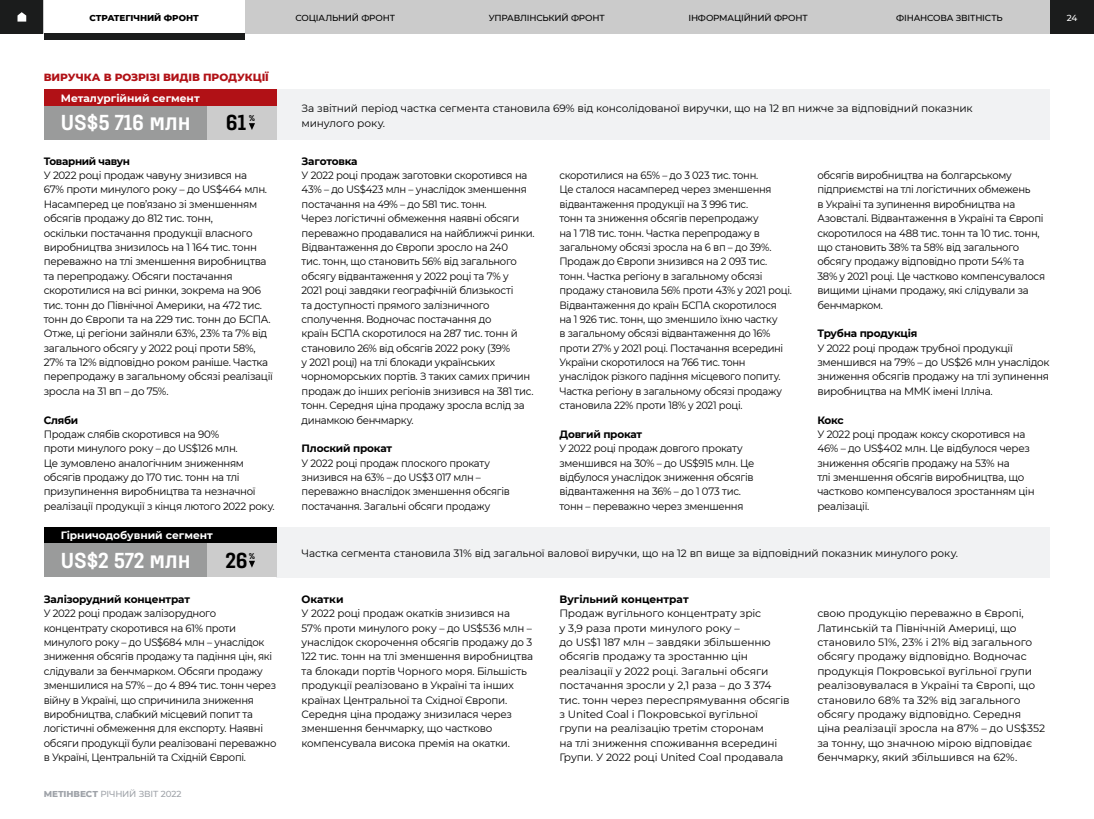
<style>
.page{position:relative;width:1094px;height:819px;background:#fff}
.page>*{position:absolute;margin:0;border:0;box-sizing:border-box;transform-origin:0 0}
.t1{font:700 22.5px "Azovsteel";color:#fff}
.t2{font:700 22.5px "Azovsteel";color:#000}
.t3{font:10.62px/14.4px "Montserrat";letter-spacing:-.025em;color:#000}
.t4{font:10.62px/14.4px "Montserrat";letter-spacing:-.025em;color:#000;scale:.95 1}
.t5{font:10.62px/14.4px "Montserrat";letter-spacing:-.025em;color:#000;scale:.94 1}
.t6{font:10.62px/14.4px "Montserrat";letter-spacing:-.025em;color:#000;scale:.96 1}
.t7{font:700 10.62px "Montserrat";letter-spacing:-.02em;color:#000}
.t8{font:700 10.62px "Montserrat";color:#fff}
.t9{font:800 10.62px "Montserrat";letter-spacing:-.005em;color:#b11116}
.t10{font:500 8.75px "Montserrat";letter-spacing:-.025em;color:#000}
.t11{font:500 8.75px "Montserrat";letter-spacing:-.025em;color:#9fa3a9}
.t12{font:800 8.75px "Montserrat";letter-spacing:-.01em;color:#000}
.t13{font:500 8.75px "Montserrat";color:#fff}
.t14{font:700 8.75px "Azovsteel";color:#000}
.s1{font-weight:800}
</style>
<div class="page">
<div style="left:1050px;top:0;width:44px;height:34px;background:#1b1c1c"></div>
<div style="left:0;top:0;width:44px;height:34px;background:#1b1c1c"></div>
<div style="left:44px;top:0;width:1006px;height:34px;background:#cbcbcb"></div>
<div style="left:44px;top:0;width:200px;height:34px;background:#fff"></div>
<div style="left:44px;top:34px;width:200px;height:6px;background:#1b1c1c"></div>
<svg style="left:18px;top:12px;width:8px;height:10px"></svg>
<div style="left:276px;top:89px;width:774px;height:51px;background:#f1f2f3"></div>
<div style="left:276px;top:527px;width:774px;height:50px;background:#f1f2f3"></div>
<div style="left:44px;top:89px;width:233px;height:17px;background:#b11116"></div>
<div style="left:44px;top:106px;width:233px;height:34px;background:#9a9b9b"></div>
<div style="left:207px;top:106px;width:70px;height:34px;background:#ccc"></div>
<div style="left:44px;top:527px;width:233px;height:17px;background:#000"></div>
<div style="left:44px;top:543px;width:233px;height:34px;background:#9a9b9b"></div>
<div style="left:207px;top:543px;width:70px;height:34px;background:#ccc"></div>
<svg style="left:249px;top:123px;width:6px;height:7px"></svg>
<svg style="left:249px;top:561px;width:6px;height:7px"></svg>
<p class="t12" style="left:89px;top:11px;width:111px">СТРАТЕГІЧНИЙ ФРОНТ</p>
<p class="t10" style="left:295px;top:12px;width:101px">СОЦІАЛЬНИЙ ФРОНТ</p>
<p class="t10" style="left:489px;top:12px;width:118px">УПРАВЛІНСЬКИЙ ФРОНТ</p>
<p class="t10" style="left:688px;top:12px;width:121px">ІНФОРМАЦІЙНИЙ ФРОНТ</p>
<p class="t10" style="left:896px;top:12px;width:108px">ФІНАНСОВА ЗВІТНІСТЬ</p>
<p class="t13" style="left:1067px;top:12px;width:12px">24</p>
<p class="t9" style="left:44px;top:69px;width:227px">ВИРУЧКА В РОЗРІЗІ ВИДІВ ПРОДУКЦІЇ</p>
<p class="t8" style="left:61px;top:90px;width:140px">Металургійний сегмент</p>
<h1 class="t1" style="left:61px;top:109px;width:131px">US$5 716 млн</h1>
<h1 class="t2" style="left:226px;top:109px;width:22px">61</h1>
<p class="t14" style="left:249px;top:113px;width:8px">%</p>
<p class="t7" style="left:44px;top:153px;width:88px">Товарний чавун</p>
<p class="t3" style="left:44px;top:168px;width:231px">У 2022 році продаж чавуну знизився на<br>67% проти минулого року – до US$464 млн.<br>Насамперед це пов’язано зі зменшенням обсягів продажу до 812 тис. тонн,<br>оскільки постачання продукції власного виробництва знизилось на 1 164 тис. тонн переважно на тлі зменшення виробництва та перепродажу. Обсяги постачання скоротилися на всі ринки, зокрема на 906 тис. тонн до Північної Америки, на 472 тис. тонн до Європи та на 229 тис. тонн до БСПА.<br>Отже, ці регіони зайняли 63%, 23% та 7% від загального обсягу у 2022 році проти 58%, 27% та 12% відповідно роком раніше. Частка перепродажу в загальному обсязі реалізації зросла на 31 вп – до 75%.</p>
<p class="t7" style="left:44px;top:412px;width:36px">Сляби</p>
<p class="t6" style="left:44px;top:426px;width:242px">Продаж слябів скоротився на 90%<br>проти минулого року – до US$126 млн.<br>Це зумовлено аналогічним зниженням обсягів продажу до 170 тис. тонн на тлі призупинення виробництва та незначної реалізації продукції з кінця лютого 2022 року.</p>
<p class="t8" style="left:61px;top:528px;width:153px">Гірничодобувний сегмент</p>
<h1 class="t1" style="left:61px;top:547px;width:131px">US$2 572 млн</h1>
<h1 class="t2" style="left:226px;top:547px;width:24px">26</h1>
<p class="t14" style="left:249px;top:551px;width:8px">%</p>
<p class="t7" style="left:44px;top:591px;width:148px">Залізорудний концентрат</p>
<p class="t4" style="left:44px;top:606px;width:246px">У 2022 році продаж залізорудного концентрату скоротився на 61% проти минулого року – до US$684 млн – унаслідок зниження обсягів продажу та падіння цін, які слідували за бенчмарком. Обсяги продажу зменшилися на 57% – до 4 894 тис. тонн через війну в Україні, що спричинила зниження виробництва, слабкий місцевий попит та логістичні обмеження для експорту. Наявні обсяги продукції були реалізовані переважно в Україні, Центральній та Східній Європі.</p>
<p class="t11" style="left:44px;top:788px;width:139px"><span class="s1">МЕТІНВЕСТ</span> РІЧНИЙ ЗВІТ 2022</p>
<p class="t3" style="left:301px;top:101px;width:673px">За звітний період частка сегмента становила 69% від консолідованої виручки, що на 12 вп нижче за відповідний показник минулого року.</p>
<p class="t7" style="left:302px;top:153px;width:57px">Заготовка</p>
<p class="t4" style="left:302px;top:168px;width:247px">У 2022 році продаж заготовки скоротився на 43% – до US$423 млн – унаслідок зменшення постачання на 49% – до 581 тис. тонн.<br>Через логістичні обмеження наявні обсяги переважно продавалися на найближчі ринки.<br>Відвантаження до Європи зросло на 240<br>тис. тонн, що становить 56% від загального обсягу відвантаження у 2022 році та 7% у<br>2021 році завдяки географічній близькості<br>та доступності прямого залізничного сполучення. Водночас постачання до<br>країн БСПА скоротилося на 287 тис. тонн й становило 26% від обсягів 2022 року (39%<br>у 2021 році) на тлі блокади українських чорноморських портів. З таких самих причин продаж до інших регіонів знизився на 381 тис. тонн. Середня ціна продажу зросла вслід за динамкою бенчмарку.</p>
<p class="t7" style="left:302px;top:441px;width:92px">Плоский прокат</p>
<p class="t5" style="left:302px;top:455px;width:223px">У 2022 році продаж плоского прокату знизився на 63% – до US$3 017 млн – переважно внаслідок зменшення обсягів постачання. Загальні обсяги продажу</p>
<p class="t4" style="left:817px;top:168px;width:241px">обсягів виробництва на болгарському підприємстві на тлі логістичних обмежень<br>в Україні та зупинення виробництва на Азовсталі. Відвантаження в Україні та Європі скоротилося на 488 тис. тонн та 10 тис. тонн, що становить 38% та 58% від загального обсягу продажу відповідно проти 54% та 38% у 2021 році. Це частково компенсувалося вищими цінами продажу, які слідували за бенчмарком.</p>
<p class="t7" style="left:817px;top:326px;width:101px">Трубна продукція</p>
<p class="t3" style="left:817px;top:340px;width:234px">У 2022 році продаж трубної продукції зменшився на 79% – до US$26 млн унаслідок зниження обсягів продажу на тлі зупинення виробництва на ММК імені Ілліча.</p>
<p class="t7" style="left:817px;top:412px;width:28px">Кокс</p>
<p class="t3" style="left:817px;top:426px;width:219px">У 2022 році продаж коксу скоротився на 46% – до US$402 млн. Це відбулося через зниження обсягів продажу на 53% на<br>тлі зменшення обсягів виробництва, що частково компенсувалося зростанням цін реалізації.</p>
<p class="t5" style="left:559px;top:168px;width:249px">скоротилися на 65% – до 3 023 тис. тонн.<br>Це сталося насамперед через зменшення відвантаження продукції на 3 996 тис.<br>тонн та зниження обсягів перепродажу<br>на 1 718 тис. тонн. Частка перепродажу в загальному обсязі зросла на 6 вп – до 39%.<br>Продаж до Європи знизився на 2 093 тис. тонн. Частка регіону в загальному обсязі продажу становила 56% проти 43% у 2021 році.<br>Відвантаження до країн БСПА скоротилося<br>на 1 926 тис. тонн, що зменшило їхню частку<br>в загальному обсязі відвантаження до 16% проти 27% у 2021 році. Постачання всередині України скоротилося на 766 тис. тонн унаслідок різкого падіння місцевого попиту.<br>Частка регіону в загальному обсязі продажу становила 22% проти 18% у 2021 році.</p>
<p class="t7" style="left:559px;top:426px;width:84px">Довгий прокат</p>
<p class="t4" style="left:559px;top:441px;width:206px">У 2022 році продаж довгого прокату зменшився на 30% – до US$915 млн. Це відбулося унаслідок зниження обсягів відвантаження на 36% – до 1 073 тис. тонн – переважно через зменшення</p>
<p class="t3" style="left:301px;top:546px;width:658px">Частка сегмента становила 31% від загальної валової виручки, що на 12 вп вище за відповідний показник минулого року.</p>
<p class="t7" style="left:302px;top:591px;width:43px">Окатки</p>
<p class="t3" style="left:302px;top:606px;width:233px">У 2022 році продаж окатків знизився на<br>57% проти минулого року – до US$536 млн – унаслідок скорочення обсягів продажу до 3<br>122 тис. тонн на тлі зменшення виробництва та блокади портів Чорного моря. Більшість продукції реалізовано в Україні та інших країнах Центральної та Східної Європи.<br>Середня ціна продажу знизилася через зменшення бенчмарку, що частково компенсувала висока премія на окатки.</p>
<p class="t7" style="left:559px;top:591px;width:131px">Вугільний концентрат</p>
<p class="t3" style="left:559px;top:606px;width:231px">Продаж вугільного концентрату зріс<br>у 3,9 раза проти минулого року –<br>до US$1 187 млн – завдяки збільшенню обсягів продажу та зростанню цін реалізації у 2022 році. Загальні обсяги постачання зросли у 2,1 раза – до 3 374 тис. тонн через переспрямування обсягів з United Coal і Покровської вугільної групи на реалізацію третім сторонам<br>на тлі зниження споживання всередині Групи. У 2022 році United Coal продавала</p>
<p class="t3" style="left:817px;top:606px;width:229px">свою продукцію переважно в Європі, Латинській та Північній Америці, що становило 51%, 23% і 21% від загального обсягу продажу відповідно. Водночас продукція Покровської вугільної групи реалізовувалася в Україні та Європі, що становило 68% та 32% від загального обсягу продажу відповідно. Середня ціна реалізації зросла на 87% – до US$352 за тонну, що значною мірою відповідає бенчмарку, який збільшився на 62%.</p>
</div>
